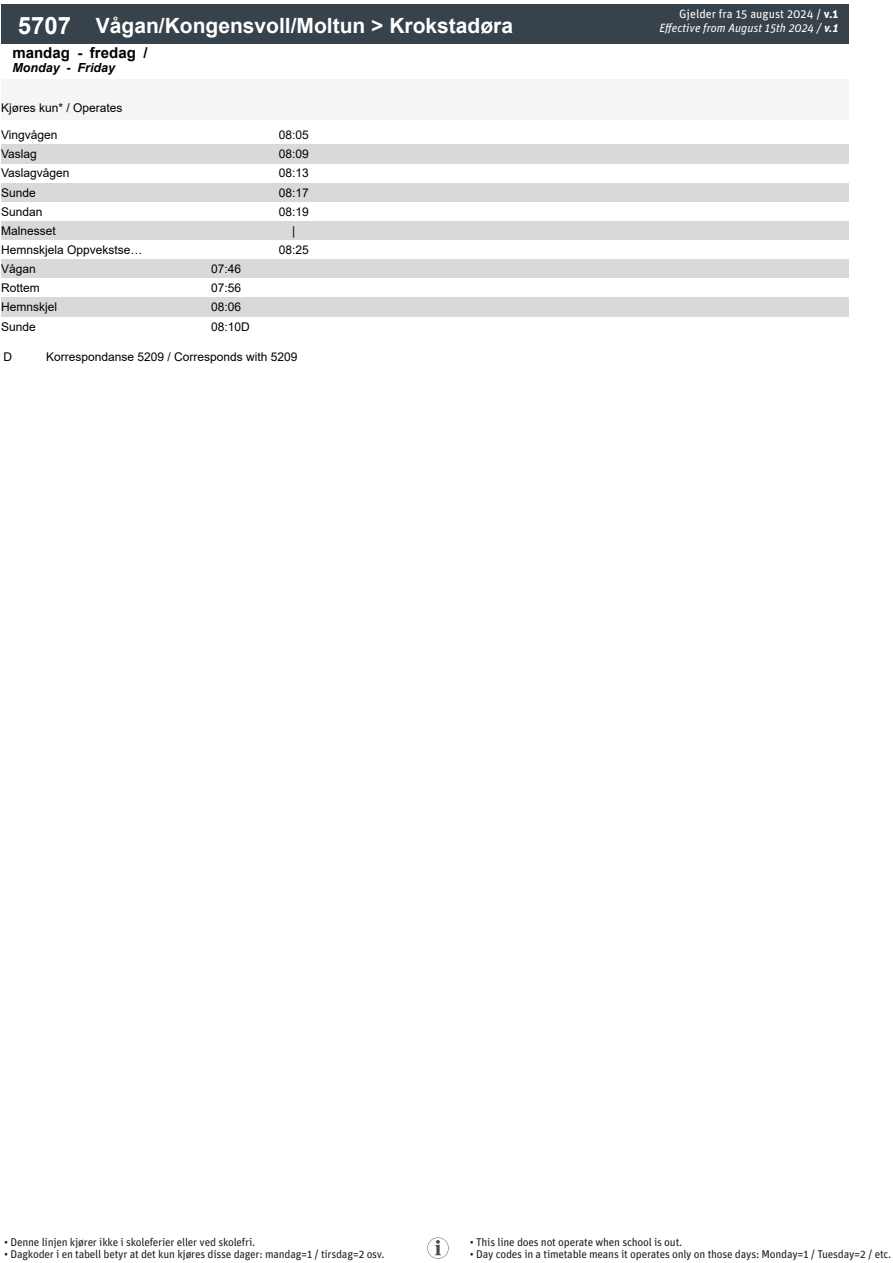
<style>
.page{position:relative;width:893px;height:1263px;background:#fff}
.page>*{position:absolute;margin:0;border:0;box-sizing:border-box;transform-origin:0 0}
.t1{font:700 21px "Arial";color:#fff}
.t2{font:700 15px "Arial";color:#000}
.t3{font:italic 700 12.45px "Arial";color:#000}
.t4{font:12px "Arial";color:#000}
.t5{font:italic 12px/14.4px "Unit Pro";color:#fff;text-align:right}
.t6{font:11.25px "Unit Pro";letter-spacing:-.02em;color:#231f20}
.s1{font-size:24px}
.s2{font-style:normal}
.s3{font-weight:700;font-style:normal}
.s4{font-weight:700}
</style>
<div class="page">
<div style="left:1px;top:80px;width:191px;height:40px;background:#f5f5f5"></div>
<div style="left:192px;top:80px;width:68px;height:40px;background:#f5f5f5"></div>
<div style="left:260px;top:80px;width:68px;height:40px;background:#f5f5f5"></div>
<div style="left:328px;top:80px;width:67px;height:40px;background:#f5f5f5"></div>
<div style="left:395px;top:80px;width:68px;height:40px;background:#f5f5f5"></div>
<div style="left:463px;top:80px;width:67px;height:40px;background:#f5f5f5"></div>
<div style="left:530px;top:80px;width:68px;height:40px;background:#f5f5f5"></div>
<div style="left:598px;top:80px;width:67px;height:40px;background:#f5f5f5"></div>
<div style="left:665px;top:80px;width:68px;height:40px;background:#f5f5f5"></div>
<div style="left:733px;top:80px;width:67px;height:40px;background:#f5f5f5"></div>
<div style="left:800px;top:80px;width:49px;height:40px;background:#f5f5f5"></div>
<div style="left:1px;top:4px;width:87px;height:39px;background:#37424a"></div>
<div style="left:88px;top:4px;width:761px;height:39px;background:#37424a"></div>
<div style="left:1px;top:145px;width:848px;height:19px;background:#d9d9d9"></div>
<div style="left:1px;top:183px;width:848px;height:19px;background:#d9d9d9"></div>
<div style="left:1px;top:221px;width:848px;height:19px;background:#d9d9d9"></div>
<div style="left:1px;top:260px;width:848px;height:19px;background:#d9d9d9"></div>
<div style="left:1px;top:298px;width:848px;height:19px;background:#d9d9d9"></div>
<svg style="left:427px;top:1237px;width:22px;height:22px"></svg>
<p class="t1" style="left:18px;top:11px;width:497px"><span class="s1">5707</span> Vågan/Kongensvoll/Moltun &gt; Krokstadøra</p>
<p class="t2" style="left:12px;top:42px;width:137px">mandag - fredag /</p>
<p class="t3" style="left:12px;top:59px;width:104px">Monday - Friday</p>
<p class="t4" style="left:1px;top:100px;width:123px">Kjøres kun* / Operates</p>
<p class="t4" style="left:1px;top:127px;width:58px">Vingvågen</p>
<p class="t4" style="left:279px;top:127px;width:32px">08:05</p>
<p class="t4" style="left:1px;top:146px;width:37px">Vaslag</p>
<p class="t4" style="left:279px;top:146px;width:32px">08:09</p>
<p class="t4" style="left:1px;top:165px;width:70px">Vaslagvågen</p>
<p class="t4" style="left:279px;top:165px;width:32px">08:13</p>
<p class="t4" style="left:1px;top:184px;width:36px">Sunde</p>
<p class="t4" style="left:279px;top:184px;width:32px">08:17</p>
<p class="t4" style="left:1px;top:203px;width:43px">Sundan</p>
<p class="t4" style="left:279px;top:203px;width:32px">08:19</p>
<p class="t4" style="left:1px;top:222px;width:56px">Malnesset</p>
<p class="t4" style="left:292px;top:222px;width:5px">|</p>
<p class="t4" style="left:1px;top:241px;width:143px">Hemnskjela Oppvekstse…</p>
<p class="t4" style="left:279px;top:241px;width:32px">08:25</p>
<p class="t4" style="left:1px;top:261px;width:36px">Vågan</p>
<p class="t4" style="left:211px;top:261px;width:32px">07:46</p>
<p class="t4" style="left:1px;top:280px;width:40px">Rottem</p>
<p class="t4" style="left:211px;top:280px;width:32px">07:56</p>
<p class="t4" style="left:1px;top:299px;width:57px">Hemnskjel</p>
<p class="t4" style="left:211px;top:299px;width:32px">08:06</p>
<p class="t4" style="left:1px;top:318px;width:36px">Sunde</p>
<p class="t4" style="left:211px;top:318px;width:40px">08:10D</p>
<p class="t4" style="left:3px;top:348px;width:10px">D</p>
<p class="t4" style="left:46px;top:348px;width:253px">Korrespondanse 5209 / Corresponds with 5209</p>
<p class="t5" style="left:659px;top:6px;width:180px"><span class="s2">Gjelder fra 15 august 2024 /</span> <span class="s3">v.1<br></span>Effective from August 15th 2024 / <span class="s4">v.1</span></p>
<p class="t6" style="left:4px;top:1234px;width:253px">• Denne linjen kjører ikke i skoleferier eller ved skolefri.</p>
<p class="t6" style="left:4px;top:1246px;width:382px">• Dagkoder i en tabell betyr at det kun kjøres disse dager: mandag=1 / tirsdag=2 osv.</p>
<p class="t6" style="left:470px;top:1234px;width:214px">• This line does not operate when school is out.</p>
<p class="t6" style="left:470px;top:1246px;width:423px">• Day codes in a timetable means it operates only on those days: Monday=1 / Tuesday=2 / etc.</p>
</div>
